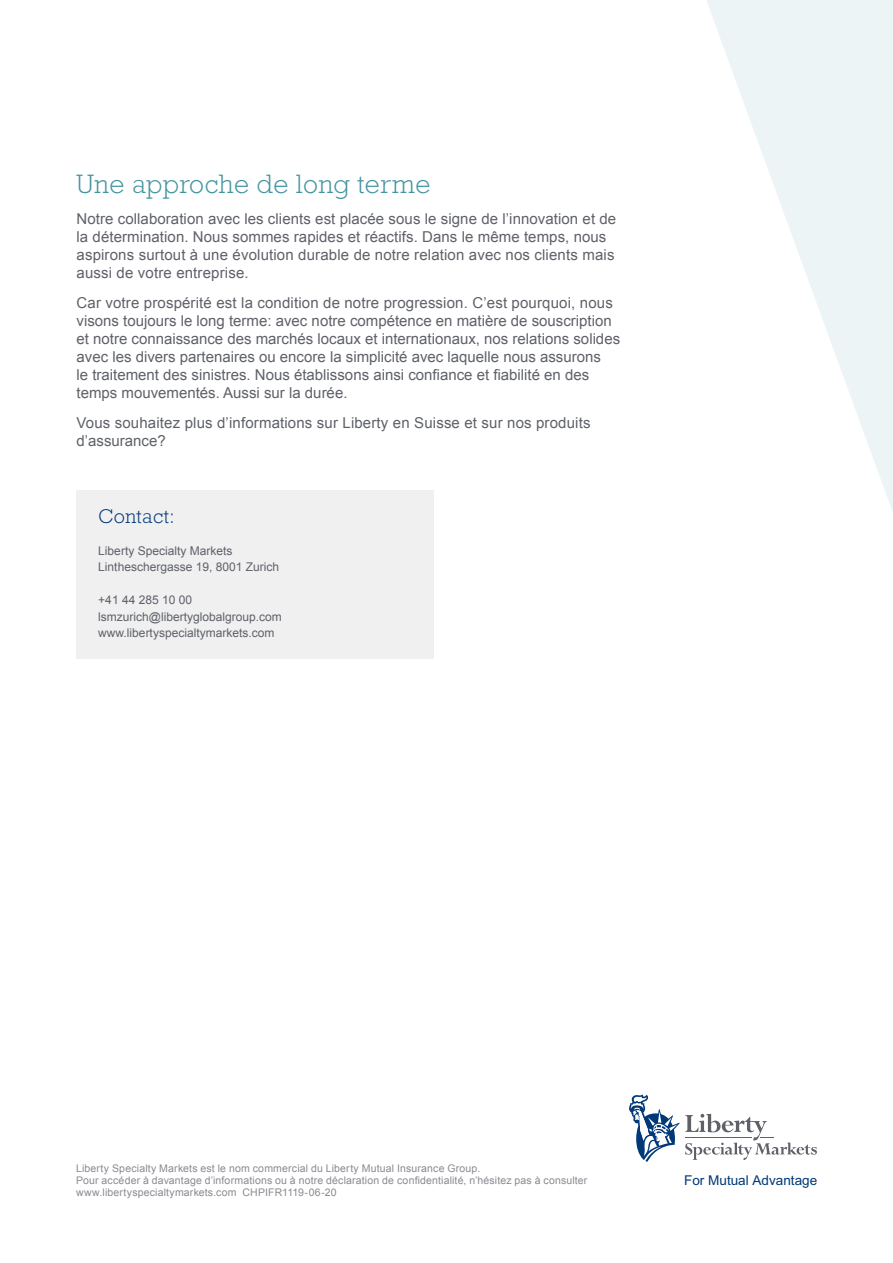
<style>
.page{position:relative;width:893px;height:1263px;background:#fff}
.page>*{position:absolute;margin:0;border:0;box-sizing:border-box;transform-origin:0 0}
.t1{font:300 27px "Rockwell Std";letter-spacing:.02em;color:#43949e}
.t2{font:300 20.25px "Rockwell Std";letter-spacing:.02em;color:#003878}
.t3{font:15px/18px "Arial";letter-spacing:.005em;color:#5e6168}
.t4{font:13.5px "Arial";color:#003878}
.t5{font:12px/16.5px "Arial";color:#5e6168}
.t6{font:10.5px/12px "Arial";letter-spacing:.015em;color:#898a91}
</style>
<div class="page">
<svg style="left:707px;top:0;width:186px;height:512px;fill:#edf4f5"></svg>
<svg style="left:629px;top:1094px;width:188px;height:68px"></svg>
<div style="left:77px;top:490px;width:357px;height:169px;background:#f0f0f1"></div>
<h1 class="t1" style="left:77px;top:168px;width:355px">Une approche de long terme</h1>
<p class="t3" style="left:77px;top:210px;width:541px">Notre collaboration avec les clients est placée sous le signe de l’innovation et de la détermination. Nous sommes rapides et réactifs. Dans le même temps, nous aspirons surtout à une évolution durable de notre relation avec nos clients mais aussi de votre entreprise.</p>
<p class="t3" style="left:77px;top:294px;width:545px">Car votre prospérité est la condition de notre progression. C’est pourquoi, nous visons toujours le long terme: avec notre compétence en matière de souscription et notre connaissance des marchés locaux et internationaux, nos relations solides avec les divers partenaires ou encore la simplicité avec laquelle nous assurons<br>le traitement des sinistres. Nous établissons ainsi confiance et fiabilité en des temps mouvementés. Aussi sur la durée.</p>
<p class="t3" style="left:77px;top:414px;width:515px">Vous souhaitez plus d’informations sur Liberty en Suisse et sur nos produits d’assurance?</p>
<h2 class="t2" style="left:98px;top:504px;width:78px">Contact:</h2>
<p class="t5" style="left:98px;top:542px;width:182px">Liberty Specialty Markets<br>Lintheschergasse 19, 8001 Zurich</p>
<p class="t5" style="left:98px;top:592px;width:185px">+41 44 285 10 00 lsmzurich@libertyglobalgroup.com www.libertyspecialtymarkets.com</p>
<p class="t6" style="left:76px;top:1163px;width:513px">Liberty Specialty Markets est le nom commercial du Liberty Mutual Insurance Group.<br>Pour accéder à davantage d’informations ou à notre déclaration de confidentialité, n’hésitez pas à consulter www.libertyspecialtymarkets.com CHPIFR1119-06-20</p>
<p class="t4" style="left:684px;top:1171px;width:135px">For Mutual Advantage</p>
</div>
